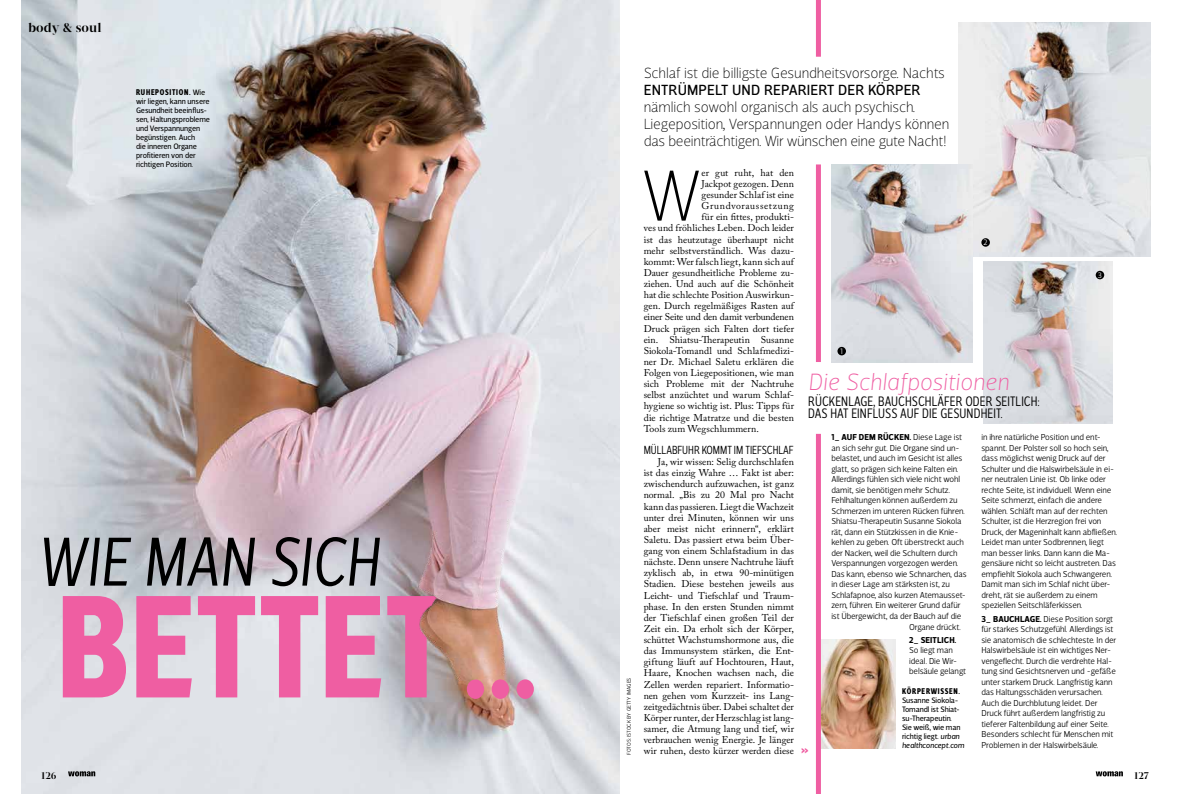
<style>
.page{position:relative;width:1191px;height:794px;background:#fff}
.page>*{position:absolute;margin:0;border:0;box-sizing:border-box;transform-origin:0 0}
.t1{font:700 149px "Velino Sans Condensed";letter-spacing:.005em;color:#ef5ea2}
.t2{font:100 72.9px "Velino Sans";color:#000}
.t3{font:italic 300 70.4px "Velino Sans Condensed";letter-spacing:.005em;color:#000}
.t4{font:italic 100 24px "Velino Sans";color:#ef5ea2}
.t5{font:500 16px "Velino Sans";color:#ef5ea2}
.t6{font:100 15px/17px "Velino Sans";letter-spacing:-.015em;color:#000}
.t7{font:15px "Velino Sans";letter-spacing:.005em;color:#000}
.t8{font:300 14px/12px "Velino Sans Condensed";letter-spacing:.005em;color:#000}
.t9{font:700 13px "Velino Display";letter-spacing:.01em;color:#000}
.t10{font:300 12px "Velino Sans Condensed";letter-spacing:-.005em;color:#000}
.t11{font:700 10px "Velino Display";letter-spacing:-.005em;color:#000}
.t12{font:9.8px/11.1px "Adobe Caslon Pro";letter-spacing:.005em;color:#000;text-align:justify}
.t13{font:9.8px "Adobe Caslon Pro";letter-spacing:-.02em;color:#000}
.t14{font:9.8px "Adobe Caslon Pro";letter-spacing:.065em;color:#000}
.t15{font:300 8.8px/10.5px "Velino Sans";letter-spacing:-.01em;color:#000}
.t16{font:700 8.8px "Velino Sans";letter-spacing:.005em;color:#000}
.t17{font:700 8.5px "Velino Sans Condensed";letter-spacing:.085em;color:#000}
.t18{font:8px/9px "Velino Sans";letter-spacing:-.01em;color:#000}
.t19{font:300 8px "Velino Sans";color:#fff}
.t20{font:300 5.5px "Velino Sans";letter-spacing:-.005em;color:#000}
.s1{font-family:"Velino Sans";font-weight:400;font-size:8px}
.s2{font-weight:300}
.s3{font-weight:700}
.s4{font-style:italic}
</style>
<div class="page">
<img style="left:958px;top:23px;width:193px;height:234px">
<img style="left:983px;top:261px;width:129px;height:163px">
<img style="left:21px;top:0;width:598px;height:794px">
<div style="left:816px;top:164px;width:5px;height:198px;background:#ef5ea2"></div>
<div style="left:816px;top:0;width:5px;height:57px;background:#ef5ea2"></div>
<img style="left:831px;top:164px;width:141px;height:198px">
<img style="left:821px;top:639px;width:74px;height:109px">
<div style="left:837px;top:347px;width:9px;height:8px;background:#000;border-radius:50%"></div>
<div style="left:981px;top:238px;width:9px;height:9px;background:#000;border-radius:50%"></div>
<div style="left:1095px;top:271px;width:9px;height:8px;background:#000;border-radius:50%"></div>
<div style="left:816px;top:434px;width:5px;height:360px;background:#ef5ea2"></div>
<img style="left:415px;top:497px;width:100px;height:185px">
<svg style="left:68px;top:771px;width:27px;height:5px"></svg>
<svg style="left:1095px;top:771px;width:28px;height:5px"></svg>
<h3 class="t9" style="left:28px;top:20px;width:75px">body &amp; soul</h3>
<p class="t17" style="left:136px;top:87px;width:70px">RUHEPOSITION. <span class="s1">Wie</span></p>
<p class="t18" style="left:136px;top:97px;width:75px">wir liegen, kann unsere<br>Gesundheit beeinflus&shy;sen, Haltungsprobleme und Verspannungen begünstigen. Auch<br>die inneren Organe profitieren von der richtigen Position.</p>
<h3 class="t3" style="left:37px;top:520px;width:343px">WIE MAN SICH</h3>
<h1 class="t1" style="left:57px;top:555px;width:483px">BETTET ...</h1>
<p class="t20" style="left:625px;top:754px;width:79px;rotate:-90deg">FOTOS: ISTOCK BY GETTY IMAGES</p>
<h3 class="t6" style="left:643px;top:65px;width:303px">Schlaf ist die billigste Gesundheitsvorsorge. Nachts</h3>
<h3 class="t7" style="left:644px;top:81px;width:278px">ENTRÜMPELT UND REPARIERT DER KÖRPER</h3>
<h3 class="t6" style="left:643px;top:99px;width:307px">nämlich sowohl organisch als auch psychisch.<br>Liegeposition, Verspannungen oder Handys können das beeinträchtigen. Wir wünschen eine gute Nacht!</h3>
<h2 class="t2" style="left:641px;top:153px;width:61px">W</h2>
<p class="t12" style="left:701px;top:167px;width:94px">er gut ruht, hat den</p>
<p class="t12" style="left:701px;top:178px;width:94px">Jackpot gezogen. Denn</p>
<p class="t12" style="left:701px;top:189px;width:94px">gesunder Schlaf ist eine</p>
<p class="t14" style="left:701px;top:200px;width:94px">Grundvoraussetzung</p>
<p class="t12" style="left:701px;top:211px;width:94px">für ein fittes, produkti-</p>
<p class="t12" style="left:643px;top:222px;width:152px">ves und fröhliches Leben. Doch leider</p>
<p class="t12" style="left:643px;top:233px;width:152px">ist das heutzutage überhaupt nicht</p>
<p class="t12" style="left:643px;top:245px;width:152px">mehr selbstverständlich. Was dazu-</p>
<p class="t12" style="left:643px;top:256px;width:152px">kommt: Wer falsch liegt, kann sich auf</p>
<p class="t12" style="left:643px;top:267px;width:152px">Dauer gesundheitliche Probleme zu-</p>
<p class="t12" style="left:643px;top:278px;width:152px">ziehen. Und auch auf die Schönheit</p>
<p class="t12" style="left:643px;top:289px;width:152px">hat die schlechte Position Auswirkun-</p>
<p class="t12" style="left:643px;top:300px;width:152px">gen. Durch regelmäßiges Rasten auf</p>
<p class="t13" style="left:643px;top:311px;width:152px">einer Seite und den damit verbundenen</p>
<p class="t12" style="left:643px;top:322px;width:152px">Druck prägen sich Falten dort tiefer</p>
<p class="t12" style="left:643px;top:334px;width:152px">ein. Shiatsu-Therapeutin Susanne</p>
<p class="t12" style="left:643px;top:345px;width:152px">Siokola-Tomandl und Schlafmedizi-</p>
<p class="t12" style="left:643px;top:356px;width:152px">ner Dr. Michael Saletu erklären die</p>
<p class="t12" style="left:643px;top:367px;width:152px">Folgen von Liegepositionen, wie man</p>
<p class="t12" style="left:643px;top:378px;width:152px">sich Probleme mit der Nachtruhe</p>
<p class="t12" style="left:643px;top:389px;width:152px">selbst anzüchtet und warum Schlaf-</p>
<p class="t12" style="left:643px;top:400px;width:152px">hygiene so wichtig ist. Plus: Tipps für</p>
<p class="t12" style="left:643px;top:411px;width:152px">die richtige Matratze und die besten</p>
<p class="t12" style="left:643px;top:423px;width:117px">Tools zum Wegschlummern.</p>
<h3 class="t10" style="left:644px;top:443px;width:151px">MÜLLABFUHR KOMMT IM TIEFSCHLAF</h3>
<p class="t12" style="left:643px;top:456px;width:152px;text-indent:14px">Ja, wir wissen: Selig durchschlafen ist das einzig Wahre … Fakt ist aber: zwischendurch aufzuwachen, ist ganz normal. „Bis zu 20 Mal pro Nacht kann das passieren. Liegt die Wachzeit unter drei Minuten, können wir uns aber meist nicht erinnern“, erklärt Saletu. Das passiert etwa beim Über&shy;gang von einem Schlafstadium in das nächste. Denn unsere Nachtruhe läuft zyklisch ab, in etwa 90-minütigen Stadien. Diese bestehen jeweils aus Leicht- und Tiefschlaf und Traum&shy;phase. In den ersten Stunden nimmt der Tiefschlaf einen großen Teil der Zeit ein. Da erholt sich der Körper, schüttet Wachstumshormone aus, die das Immunsystem stärken, die Ent&shy;giftung läuft auf Hochtouren, Haut, Haare, Knochen wachsen nach, die Zellen werden repariert. Informatio&shy;nen gehen vom Kurzzeit- ins Lang&shy;zeitgedächtnis über. Dabei schaltet der Körper runter, der Herzschlag ist lang&shy;samer, die Atmung lang und tief, wir verbrauchen wenig Energie. Je länger wir ruhen, desto kürzer werden diese</p>
<p class="t19" style="left:983px;top:238px;width:6px">2</p>
<p class="t19" style="left:1098px;top:270px;width:6px">3</p>
<p class="t19" style="left:840px;top:347px;width:4px">1</p>
<h3 class="t4" style="left:808px;top:368px;width:203px">Die Schlafpositionen</h3>
<h3 class="t8" style="left:808px;top:395px;width:233px">RÜCKENLAGE, BAUCHSCHLÄFER ODER SEITLICH:<br>DAS HAT EINFLUSS AUF DIE GESUNDHEIT.</h3>
<p class="t16" style="left:831px;top:432px;width:132px">1_ AUF DEM RÜCKEN. <span class="s2">Diese Lage ist</span></p>
<p class="t15" style="left:831px;top:443px;width:130px">an sich sehr gut. Die Organe sind un-</p>
<p class="t15" style="left:831px;top:453px;width:132px">belastet, und auch im Gesicht ist alles</p>
<p class="t15" style="left:831px;top:464px;width:129px">glatt, so prägen sich keine Falten ein.</p>
<p class="t15" style="left:831px;top:474px;width:130px">Allerdings fühlen sich viele nicht wohl</p>
<p class="t15" style="left:831px;top:485px;width:120px">damit, sie benötigen mehr Schutz.</p>
<p class="t15" style="left:831px;top:495px;width:128px">Fehlhaltungen können außerdem zu</p>
<p class="t15" style="left:831px;top:506px;width:135px">Schmerzen im unteren Rücken führen.</p>
<p class="t15" style="left:831px;top:516px;width:132px">Shiatsu-Therapeutin Susanne Siokola</p>
<p class="t15" style="left:831px;top:527px;width:129px">rät, dann ein Stützkissen in die Knie-</p>
<p class="t15" style="left:831px;top:537px;width:134px">kehlen zu geben. Oft überstreckt auch</p>
<p class="t15" style="left:831px;top:548px;width:128px">der Nacken, weil die Schultern durch</p>
<p class="t15" style="left:831px;top:558px;width:129px">Verspannungen vorgezogen werden.</p>
<p class="t15" style="left:831px;top:569px;width:137px">Das kann, ebenso wie Schnarchen, das</p>
<p class="t15" style="left:831px;top:579px;width:120px">in dieser Lage am stärksten ist, zu</p>
<p class="t15" style="left:831px;top:590px;width:136px">Schlafapnoe, also kurzen Atemausset-</p>
<p class="t15" style="left:831px;top:600px;width:131px">zern, führen. Ein weiterer Grund dafür</p>
<p class="t15" style="left:831px;top:611px;width:131px">ist Übergewicht, da der Bauch auf die</p>
<p class="t15" style="left:909px;top:621px;width:53px">Organe drückt.</p>
<p class="t16" style="left:909px;top:634px;width:49px">2_ SEITLICH.</p>
<p class="t15" style="left:909px;top:645px;width:58px">So liegt man ideal. Die Wir&shy;belsäule gelangt</p>
<p class="t15" style="left:981px;top:432px;width:137px">in ihre natürliche Position und ent&shy;spannt. Der Polster soll so hoch sein, dass möglichst wenig Druck auf der Schulter und die Halswirbelsäule in ei&shy;ner neutralen Linie ist. Ob linke oder rechte Seite, ist individuell. Wenn eine Seite schmerzt, einfach die andere wählen. Schläft man auf der rechten Schulter, ist die Herzregion frei von Druck, der Mageninhalt kann abfließen.<br>Leidet man unter Sodbrennen, liegt man besser links. Dann kann die Ma&shy;gensäure nicht so leicht austreten. Das empfiehlt Siokola auch Schwangeren.<br>Damit man sich im Schlaf nicht über&shy;dreht, rät sie außerdem zu einem speziellen Seitschläferkissen.</p>
<p class="t15" style="left:981px;top:613px;width:136px"><span class="s3">3_ BAUCHLAGE.</span> Diese Position sorgt für starkes Schutzgefühl. Allerdings ist sie anatomisch die schlechteste. In der Halswirbelsäule ist ein wichtiges Ner&shy;vengeflecht. Durch die verdrehte Hal&shy;tung sind Gesichtsnerven und -gefäße unter starkem Druck. Langfristig kann das Haltungsschäden verursachen.<br>Auch die Durchblutung leidet. Der Druck führt außerdem langfristig zu tieferer Faltenbildung auf einer Seite.<br>Besonders schlecht für Menschen mit Problemen in der Halswirbelsäule.</p>
<p class="t17" style="left:902px;top:686px;width:60px">KÖRPERWISSEN.</p>
<p class="t18" style="left:902px;top:696px;width:64px">Susanne Siokola-<br>Tomandl ist Shiat&shy;su-Therapeutin.<br>Sie weiß, wie man richtig liegt. <span class="s4">urban healthconcept.com</span></p>
<h3 class="t5" style="left:800px;top:740px;width:10px">»</h3>
<p class="t11" style="left:41px;top:769px;width:17px">126</p>
<p class="t11" style="left:1134px;top:769px;width:16px">127</p>
</div>
